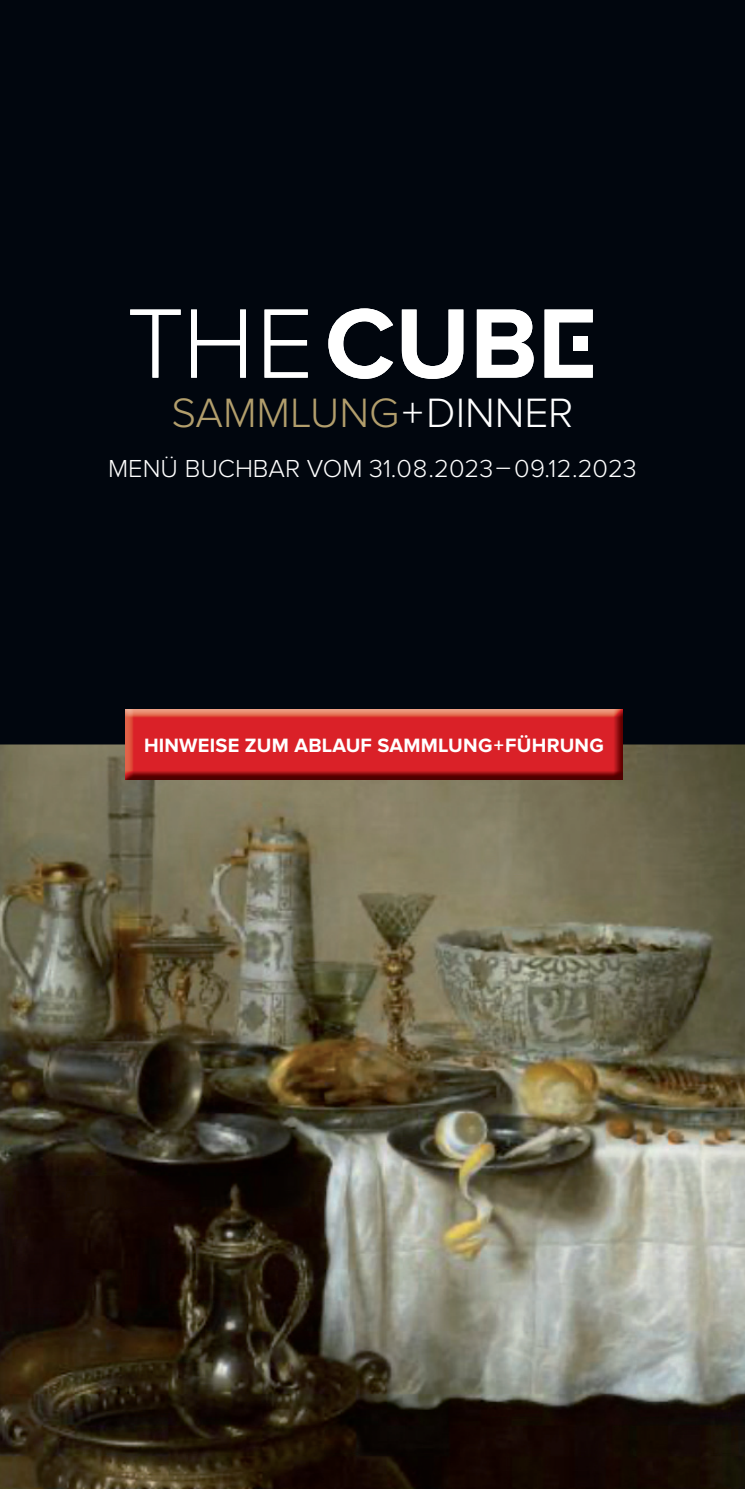
<style>
.page{position:relative;width:745px;height:1489px;background:#fff}
.page>*{position:absolute;margin:0;border:0;box-sizing:border-box;transform-origin:0 0}
.t1{font:300 42.5px "Proxima Nova";color:#b29e6c}
.t2{font:300 25.5px "Proxima Nova";color:#fff}
.t3{font:700 20px "Proxima Nova";letter-spacing:.01em;color:#fff}
.s1{color:#fff}
</style>
<div class="page">
<div style="left:0;top:0;width:744px;height:744px;background:#01060e"></div>
<svg style="left:130px;top:308px;width:462px;height:71px"></svg>
<div style="left:573px;top:336px;width:14px;height:15px;background:#fff"></div>
<img style="left:0;top:744px;width:744px;height:744px">
<img style="left:125px;top:709px;width:496px;height:70px">
<h1 class="t1" style="left:171px;top:388px;width:403px">SAMMLUNG<span class="s1">+DINNER</span></h1>
<p class="t2" style="left:108px;top:453px;width:530px">MENÜ BUCHBAR VOM 31.08.2023–09.12.2023</p>
<p class="t3" style="left:144px;top:734px;width:461px">HINWEISE ZUM ABLAUF SAMMLUNG+FÜHRUNG</p>
</div>
